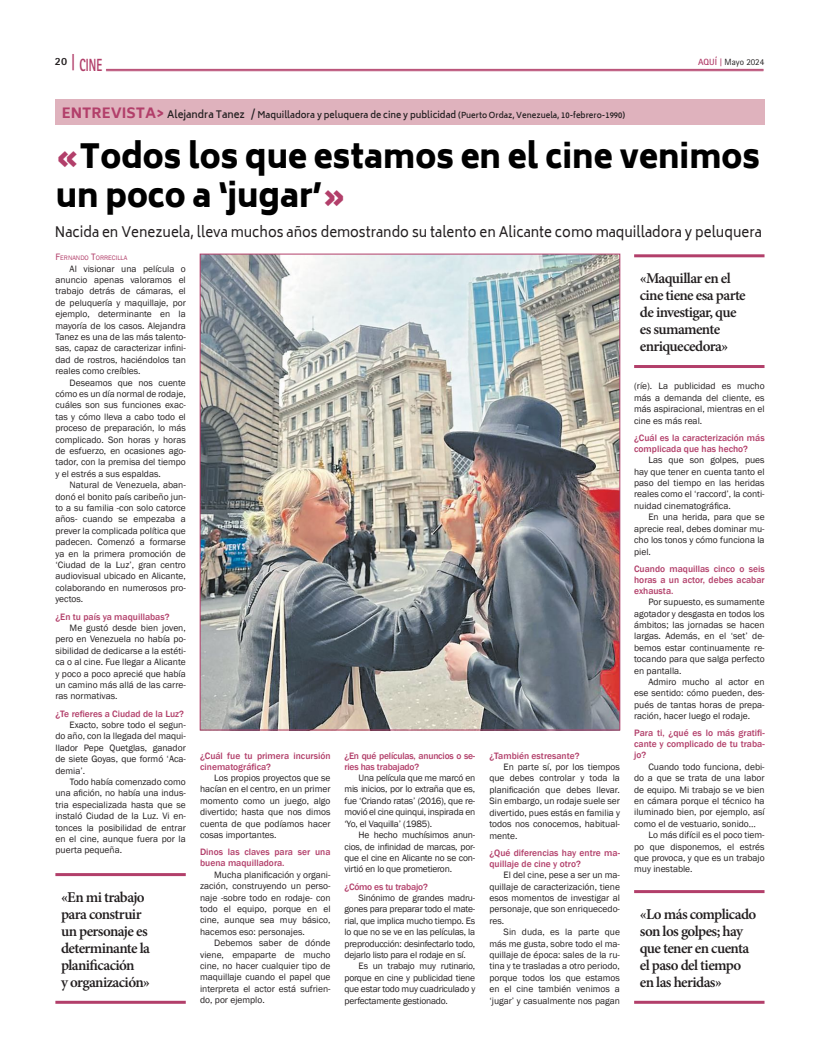
<style>
.page{position:relative;width:820px;height:1049px;background:#fff}
.page>*{position:absolute;margin:0;border:0;box-sizing:border-box;transform-origin:0 0}
.t1{font:900 33px/39.6px "Biryani";color:#000;scale:.94 1}
.t2{font:800 17.6px "Rotis Sans Serif Std";color:#b23f6a;scale:.64 1}
.t3{font:600 15px/17px "Minion Pro";letter-spacing:-.04em;color:#231f20}
.t4{font:14px "Biryani";color:#231f20;scale:.95 1}
.t5{font:800 11px "Rotis Sans Serif Std";color:#231f20}
.t6{font:9.5px/11.4px "Franklin Gothic";color:#231f20;text-align:justify}
.t7{font:500 9.5px/11px "Franklin Gothic";color:#b23f6a}
.t8{font:9.5px "Franklin Gothic";letter-spacing:-.02em;color:#231f20}
.t9{font:500 9.5px/11px "Franklin Gothic";letter-spacing:-.02em;color:#b23f6a}
.t10{font:600 9px "Biryani";color:#231f20}
.t11{font:9px "Rotis Sans Serif Std";color:#231f20}
.t12{font:6.7px "Franklin Gothic";color:#b23f6a}
.s1{font-size:18.2px}
.s2{font-weight:700;color:#b23f6a}
.s3{font-family:"Rotis Serif Std";font-weight:700;color:#b23f6a}
.s4{font-weight:800;font-size:14px;color:#b23f6a}
.s5{font-size:10px}
.s6{font-size:8px}
.s7{color:#b23f6a}
.s8{font-size:9.5px}
</style>
<div class="page">
<img style="left:201px;top:256px;width:417px;height:472px">
<hr style="left:106px;top:69px;width:657px;height:1px;background:#b23f6a">
<hr style="left:106px;top:71px;width:657px;height:1px;background:#b23f6a">
<hr style="left:55px;top:873px;width:131px;height:3px;background:#b23f6a">
<hr style="left:55px;top:1001px;width:131px;height:3px;background:#b23f6a">
<hr style="left:634px;top:254px;width:130px;height:3px;background:#b23f6a">
<hr style="left:634px;top:365px;width:130px;height:3px;background:#b23f6a">
<hr style="left:634px;top:890px;width:130px;height:3px;background:#b23f6a">
<hr style="left:634px;top:1001px;width:130px;height:3px;background:#b23f6a">
<div style="left:55px;top:99px;width:709px;height:26px;background:#dfb2bd"></div>
<h2 class="t2" style="left:71px;top:54px;width:50px"><span class="s1">|</span> CINE</h2>
<p class="t5" style="left:55px;top:54px;width:14px">20</p>
<p class="t11" style="left:697px;top:57px;width:68px"><span class="s2">AQUÍ</span> <span class="s3">|</span> Mayo 2024</p>
<p class="t10" style="left:62px;top:109px;width:564px"><span class="s4">ENTREVISTA&gt;</span> <span class="s5">Alejandra Tanez /</span> Maquilladora y peluquera de cine y publicidad <span class="s6">(Puerto Ordaz, Venezuela, 10-febrero-1990)</span></p>
<h1 class="t1" style="left:56px;top:137px;width:750px"><span class="s7">«</span>Todos los que estamos en el cine venimos un poco a ‘jugar’<span class="s7">»</span></h1>
<h3 class="t4" style="left:55px;top:224px;width:745px">Nacida en Venezuela, lleva muchos años demostrando su talento en Alicante como maquilladora y peluquera</h3>
<p class="t12" style="left:55px;top:254px;width:73px"><span class="s8">F</span>ERNANDO <span class="s8">T</span>ORRECILLA</p>
<p class="t6" style="left:55px;top:263px;width:132px;text-indent:14px">Al visionar una película o anuncio apenas valoramos el trabajo detrás de cámaras, el de peluquería y maquillaje, por ejemplo, determinante en la mayoría de los casos. Alejandra Tanez es una de las más talento&shy;sas, capaz de caracterizar infini&shy;dad de rostros, haciéndolos tan reales como creíbles.</p>
<p class="t6" style="left:55px;top:377px;width:132px;text-indent:14px">Deseamos que nos cuente cómo es un día normal de rodaje, cuáles son sus funciones exac&shy;tas y cómo lleva a cabo todo el proceso de preparación, lo más complicado. Son horas y horas de esfuerzo, en ocasiones ago&shy;tador, con la premisa del tiempo y el estrés a sus espaldas.</p>
<p class="t6" style="left:55px;top:480px;width:132px;text-indent:14px">Natural de Venezuela, aban&shy;donó el bonito país caribeño jun&shy;to a su familia -con solo catorce años- cuando se empezaba a prever la complicada política que padecen. Comenzó a formarse ya en la primera promoción de ‘Ciudad de la Luz’, gran centro audiovisual ubicado en Alicante, colaborando en numerosos pro&shy;yectos.</p>
<p class="t7" style="left:55px;top:611px;width:115px">¿En tu país ya maquillabas?</p>
<p class="t6" style="left:55px;top:622px;width:132px;text-indent:14px">Me gustó desde bien joven, pero en Venezuela no había po&shy;sibilidad de dedicarse a la estéti&shy;ca o al cine. Fue llegar a Alicante y poco a poco aprecié que había un camino más allá de las carre&shy;ras normativas.</p>
<p class="t7" style="left:55px;top:708px;width:130px">¿Te refieres a Ciudad de la Luz?</p>
<p class="t6" style="left:55px;top:719px;width:132px;text-indent:14px">Exacto, sobre todo el segun&shy;do año, con la llegada del maqui&shy;llador Pepe Quetglas, ganador de siete Goyas, que formó ‘Aca&shy;demia’.</p>
<p class="t6" style="left:55px;top:776px;width:132px;text-indent:14px">Todo había comenzado como una afición, no había una indus&shy;tria especializada hasta que se instaló Ciudad de la Luz. Vi en&shy;tonces la posibilidad de entrar en el cine, aunque fuera por la puerta pequeña.</p>
<h3 class="t3" style="left:61px;top:888px;width:90px">«En mi trabajo para construir un personaje es determinante la planificación<br>y organización»</h3>
<p class="t7" style="left:200px;top:750px;width:132px">¿Cuál fue tu primera incursión cinematográfica?</p>
<p class="t6" style="left:200px;top:772px;width:132px;text-indent:14px">Los propios proyectos que se hacían en el centro, en un primer momento como un juego, algo divertido; hasta que nos dimos cuenta de que podíamos hacer cosas importantes.</p>
<p class="t7" style="left:200px;top:847px;width:132px">Dinos las claves para ser una buena maquilladora.</p>
<p class="t6" style="left:200px;top:869px;width:132px;text-indent:14px">Mucha planificación y organi&shy;zación, construyendo un perso&shy;naje -sobre todo en rodaje- con todo el equipo, porque en el cine, aunque sea muy básico, hacemos eso: personajes.</p>
<p class="t6" style="left:200px;top:937px;width:132px;text-indent:14px">Debemos saber de dónde viene, empaparte de mucho cine, no hacer cualquier tipo de maquillaje cuando el papel que interpreta el actor está sufrien&shy;do, por ejemplo.</p>
<p class="t9" style="left:344px;top:750px;width:132px">¿En qué películas, anuncios o se&shy;ries has trabajado?</p>
<p class="t6" style="left:344px;top:772px;width:132px;text-indent:14px">Una película que me marcó en mis inicios, por lo extraña que es, fue ‘Criando ratas’ (2016), que re&shy;movió el cine quinqui, inspirada en ‘Yo, el Vaquilla’ (1985).</p>
<p class="t6" style="left:344px;top:829px;width:132px;text-indent:14px">He hecho muchísimos anun&shy;cios, de infinidad de marcas, por&shy;que el cine en Alicante no se con&shy;virtió en lo que prometieron.</p>
<p class="t9" style="left:344px;top:881px;width:85px">¿Cómo es tu trabajo?</p>
<p class="t8" style="left:358px;top:892px;width:118px">Sinónimo de grandes madru-</p>
<p class="t8" style="left:344px;top:903px;width:132px">gones para preparar todo el mate-</p>
<p class="t8" style="left:344px;top:915px;width:132px">rial, que implica mucho tiempo. Es</p>
<p class="t8" style="left:344px;top:926px;width:132px">lo que no se ve en las películas, la</p>
<p class="t8" style="left:344px;top:937px;width:132px">preproducción: desinfectarlo todo,</p>
<p class="t8" style="left:344px;top:949px;width:123px">dejarlo listo para el rodaje en sí.</p>
<p class="t8" style="left:358px;top:960px;width:118px">Es un trabajo muy rutinario,</p>
<p class="t8" style="left:344px;top:972px;width:132px">porque en cine y publicidad tiene</p>
<p class="t8" style="left:344px;top:983px;width:132px">que estar todo muy cuadriculado y</p>
<p class="t8" style="left:344px;top:994px;width:105px">perfectamente gestionado.</p>
<p class="t7" style="left:489px;top:750px;width:91px">¿También estresante?</p>
<p class="t6" style="left:489px;top:761px;width:132px;text-indent:14px">En parte sí, por los tiempos que debes controlar y toda la planificación que debes llevar.<br>Sin embargo, un rodaje suele ser divertido, pues estás en familia y todos nos conocemos, habitual&shy;mente.</p>
<p class="t7" style="left:489px;top:847px;width:132px">¿Qué diferencias hay entre ma&shy;quillaje de cine y otro?</p>
<p class="t6" style="left:489px;top:869px;width:132px;text-indent:14px">El del cine, pese a ser un ma&shy;quillaje de caracterización, tiene esos momentos de investigar al personaje, que son enriquecedo&shy;res.</p>
<p class="t6" style="left:489px;top:926px;width:132px;text-indent:14px">Sin duda, es la parte que más me gusta, sobre todo el ma&shy;quillaje de época: sales de la ru&shy;tina y te trasladas a otro periodo, porque todos los que estamos en el cine también venimos a ‘jugar’ y casualmente nos pagan</p>
<h3 class="t3" style="left:639px;top:269px;width:107px">«Maquillar en el cine tiene esa parte de investigar, que es sumamente enriquecedora»</h3>
<p class="t6" style="left:634px;top:381px;width:132px">(ríe). La publicidad es mucho más a demanda del cliente, es más aspiracional, mientras en el cine es más real.</p>
<p class="t7" style="left:634px;top:432px;width:132px">¿Cuál es la caracterización más complicada que has hecho?</p>
<p class="t6" style="left:634px;top:455px;width:132px;text-indent:14px">Las que son golpes, pues hay que tener en cuenta tanto el paso del tiempo en las heridas reales como el ‘raccord’, la conti&shy;nuidad cinematográfica.</p>
<p class="t6" style="left:634px;top:512px;width:132px;text-indent:14px">En una herida, para que se aprecie real, debes dominar mu&shy;cho los tonos y cómo funciona la piel.</p>
<p class="t7" style="left:634px;top:563px;width:132px;text-align:justify">Cuando maquillas cinco o seis horas a un actor, debes acabar exhausta.</p>
<p class="t6" style="left:634px;top:596px;width:132px;text-indent:14px">Por supuesto, es sumamente agotador y desgasta en todos los ámbitos; las jornadas se hacen largas. Además, en el ‘set’ de&shy;bemos estar continuamente re&shy;tocando para que salga perfecto en pantalla.</p>
<p class="t6" style="left:634px;top:676px;width:132px;text-indent:14px">Admiro mucho al actor en ese sentido: cómo pueden, des&shy;pués de tantas horas de prepa&shy;ración, hacer luego el rodaje.</p>
<p class="t7" style="left:634px;top:728px;width:132px;text-align:justify">Para ti, ¿qué es lo más gratifi&shy;cante y complicado de tu traba&shy;jo?</p>
<p class="t6" style="left:648px;top:761px;width:118px">Cuando todo funciona, debi-</p>
<p class="t6" style="left:634px;top:772px;width:132px">do a que se trata de una labor</p>
<p class="t6" style="left:634px;top:784px;width:132px">de equipo. Mi trabajo se ve bien</p>
<p class="t6" style="left:634px;top:795px;width:132px">en cámara porque el técnico ha</p>
<p class="t6" style="left:634px;top:807px;width:132px">iluminado bien, por ejemplo, así</p>
<p class="t6" style="left:634px;top:818px;width:123px">como el de vestuario, sonido…</p>
<p class="t6" style="left:648px;top:829px;width:118px">Lo más difícil es el poco tiem-</p>
<p class="t6" style="left:634px;top:841px;width:132px">po que disponemos, el estrés</p>
<p class="t6" style="left:634px;top:852px;width:132px">que provoca, y que es un trabajo</p>
<p class="t6" style="left:634px;top:864px;width:60px">muy inestable.</p>
<h3 class="t3" style="left:639px;top:905px;width:118px">«Lo más complicado son los golpes; hay que tener en cuenta el paso del tiempo en las heridas»</h3>
</div>
